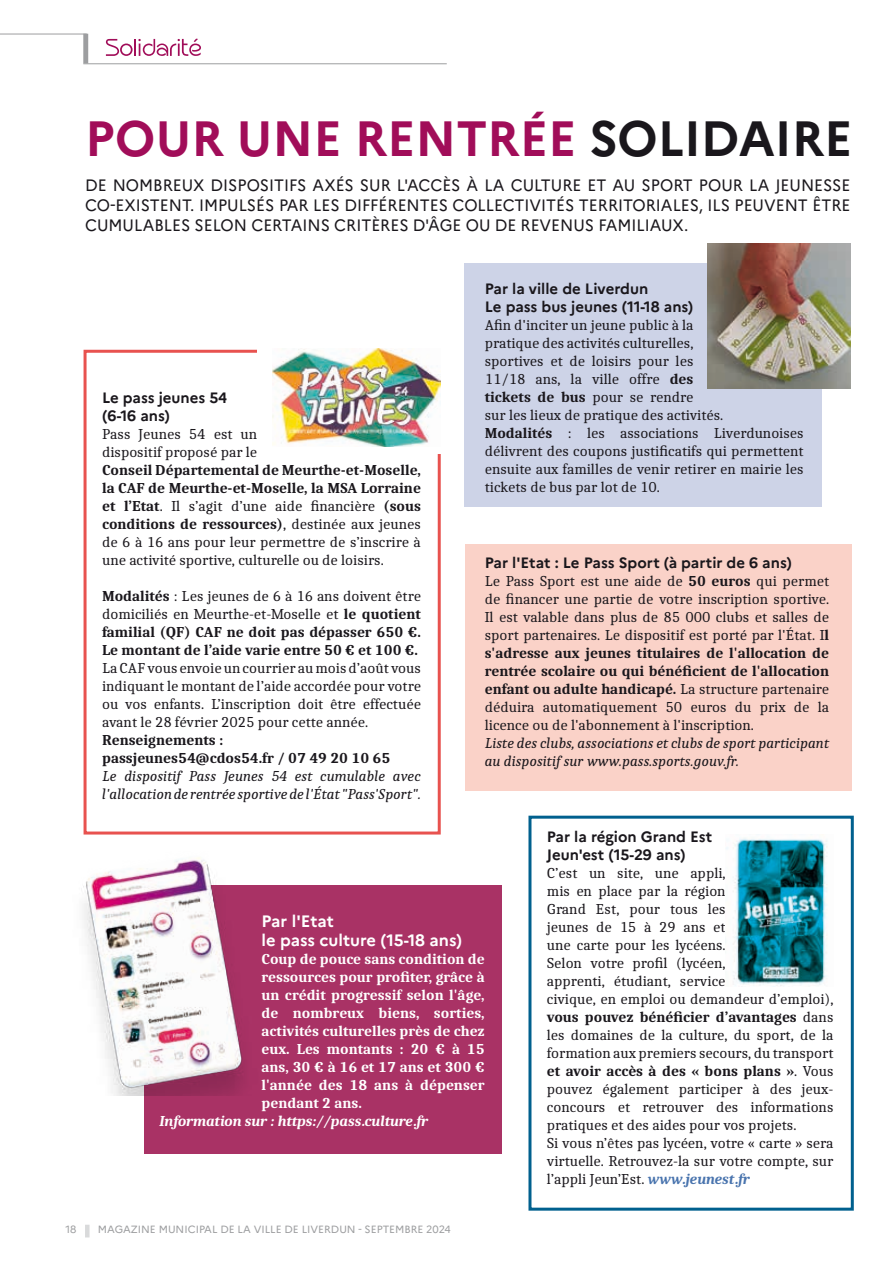
<style>
.page{position:relative;width:893px;height:1263px;background:#fff}
.page>*{position:absolute;margin:0;border:0;box-sizing:border-box;transform-origin:0 0}
.t1{font:700 49.5px "Marianne";color:#a10d59}
.t2{font:16.5px/19.8px "Marianne";color:#1a171c;text-align:justify;scale:.96 1}
.t3{font:700 16.5px/19.8px "Marianne";color:#fff}
.t4{font:15px/18px "Caladea";color:#1a171c}
.t5{font:700 15px/18px "Caladea";color:#fff;text-align:justify}
.t6{font:700 15px/18px "Caladea";color:#1a171c;text-align:justify}
.t7{font:italic 15px/18px "Caladea";color:#1a171c}
.t8{font:700 15px/18px "Marianne";letter-spacing:-.005em;color:#1a171c}
.t9{font:italic 700 15px "Caladea";color:#fff}
.t10{font:10.5px "Marianne";color:#9d9ea0}
.t11{font:10.5px "Marianne";color:#9d9ea0}
.s1{color:#1a171c}
.s2{font-weight:700}
.s3{font-weight:400}
.s4{font-weight:700;font-style:italic;color:#4974ae}
</style>
<div class="page">
<div style="left:85px;top:1225px;width:5px;height:12px;background:#d9dadb"></div>
<div style="left:528px;top:816px;width:326px;height:395px;border:3px solid #00608e"></div>
<div style="left:145px;top:884px;width:357px;height:269px;background:#a93265"></div>
<div style="left:465px;top:264px;width:357px;height:243px;background:#cdd3e7"></div>
<hr style="left:0;top:34px;width:87px;height:1px;background:#9d9ea0">
<hr style="left:83px;top:63px;width:364px;height:1px;background:#9d9ea0">
<div style="left:83px;top:34px;width:5px;height:29px;background:#9d9ea0"></div>
<svg style="left:106px;top:39px;width:95px;height:17px"></svg>
<img style="left:707px;top:244px;width:144px;height:144px">
<img style="left:726px;top:838px;width:101px;height:148px">
<img style="left:83px;top:857px;width:178px;height:239px">
<div style="left:84px;top:350px;width:357px;height:484px;border:3px solid #e8524f"></div>
<div style="left:465px;top:544px;width:386px;height:247px;background:#fad2c8"></div>
<div style="left:257px;top:336px;width:189px;height:118px;background:#fff"></div>
<img style="left:273px;top:348px;width:167px;height:98px">
<h1 class="t1" style="left:85px;top:108px;width:769px">pour une rentrée <span class="s1">solidaire</span></h1>
<p class="t2" style="left:85px;top:175px;width:799px">DE NOMBREUX DISPOSITIFS AXÉS SUR L'ACCÈS À LA CULTURE ET AU SPORT POUR LA JEUNESSE CO-EXISTENT. IMPULSÉS PAR LES DIFFÉRENTES COLLECTIVITÉS TERRITORIALES, ILS PEUVENT ÊTRE CUMULABLES SELON CERTAINS CRITÈRES D'ÂGE OU DE REVENUS FAMILIAUX.</p>
<p class="t8" style="left:102px;top:389px;width:127px">Le pass jeunes 54 (6-16 ans)</p>
<p class="t4" style="left:102px;top:425px;width:157px">Pass Jeunes 54 est un dispositif proposé par le</p>
<p class="t4" style="left:102px;top:461px;width:320px;text-align:justify"><span class="s2">Conseil Départemental de Meurthe-et-Moselle, la CAF de Meurthe-et-Moselle, la MSA Lorraine et l’Etat</span>. Il s’agit d’une aide financière <span class="s2">(sous conditions de ressources)</span>, destinée aux jeunes de 6 à 16 ans pour leur permettre de s’inscrire à une activité sportive, culturelle ou de loisirs.</p>
<p class="t6" style="left:102px;top:587px;width:320px">Modalités <span class="s3">: Les jeunes de 6 à 16 ans doivent être domiciliés en Meurthe-et-Moselle et</span> le quotient familial (QF) CAF ne doit pas dépasser 650 €.<br>Le montant de l’aide varie entre 50 € et 100 €.</p>
<p class="t4" style="left:102px;top:659px;width:320px;text-align:justify">La CAF vous envoie un courrier au mois d’août vous indiquant le montant de l’aide accordée pour votre ou vos enfants. L’inscription doit être effectuée avant le 28 février 2025 pour cette année.</p>
<p class="t6" style="left:102px;top:731px;width:290px">Renseignements : passjeunes54@cdos54.fr / 07 49 20 10 65</p>
<p class="t7" style="left:102px;top:767px;width:320px">Le dispositif Pass Jeunes 54 est cumulable avec l'allocation de rentrée sportive de l'État "Pass'Sport".</p>
<p class="t8" style="left:485px;top:280px;width:210px">Par la ville de Liverdun<br>Le pass bus jeunes (11-18 ans)</p>
<p class="t4" style="left:485px;top:316px;width:320px">Afin d'inciter un jeune public à la<br>pratique des activités culturelles,<br>sportives et de loisirs pour les<br>11/18 ans, la ville offre <span class="s2">des<br>tickets de bus</span> pour se rendre<br>sur les lieux de pratique des activités.<br><span class="s2">Modalités</span> : les associations Liverdunoises délivrent des coupons justificatifs qui permettent ensuite aux familles de venir retirer en mairie les tickets de bus par lot de 10.</p>
<p class="t8" style="left:485px;top:554px;width:309px">Par l'Etat : Le Pass Sport (à partir de 6 ans)</p>
<p class="t4" style="left:485px;top:572px;width:346px;text-align:justify">Le Pass Sport est une aide de <span class="s2">50 euros</span> qui permet de financer une partie de votre inscription sportive.<br>Il est valable dans plus de 85 000 clubs et salles de sport partenaires. Le dispositif est porté par l'État. I<span class="s2">l s'adresse aux jeunes titulaires de l'allocation de rentrée scolaire ou qui bénéficient de l'allocation enfant ou adulte handicapé.</span> La structure partenaire déduira automatiquement 50 euros du prix de la licence ou de l'abonnement à l'inscription.</p>
<p class="t7" style="left:485px;top:734px;width:346px">Liste des clubs, associations et clubs de sport participant au dispositif sur www.pass.sports.gouv.fr.</p>
<p class="t3" style="left:261px;top:911px;width:202px">Par l'Etat<br>le pass culture (15-18 ans)</p>
<p class="t5" style="left:261px;top:950px;width:225px">Coup de pouce sans condition de ressources pour profiter, grâce à un crédit progressif selon l'âge, de nombreux biens, sorties, activités culturelles près de chez eux. Les montants : 20 € à 15 ans, 30 € à 16 et 17 ans et 300 € l'année des 18 ans à dépenser pendant 2 ans.</p>
<p class="t9" style="left:159px;top:1112px;width:270px">Information sur : https://pass.culture.fr</p>
<p class="t11" style="left:65px;top:1222px;width:13px">18</p>
<p class="t10" style="left:98px;top:1222px;width:355px">MAGAZINE MUNICIPAL DE LA VILLE DE LIVERDUN - SEPTEMBRE 2024</p>
<p class="t8" style="left:547px;top:828px;width:167px">Par la région Grand Est<br>Jeun'est (15-29 ans)</p>
<p class="t4" style="left:547px;top:864px;width:288px">C’est un site, une appli,<br>mis en place par la région<br>Grand Est, pour tous les<br>jeunes de 15 à 29 ans et<br>une carte pour les lycéens.<br>Selon votre profil (lycéen,<br>apprenti, étudiant, service<br>civique, en emploi ou demandeur d’emploi), <span class="s2">vous pouvez bénéficier d’avantages</span> dans les domaines de la culture, du sport, de la formation aux premiers secours, du transport <span class="s2">et avoir accès à des « bons plans »</span>. Vous pouvez également participer à des jeux&shy;concours et retrouver des informations pratiques et des aides pour vos projets.<br>Si vous n’êtes pas lycéen, votre « carte » sera virtuelle. Retrouvez-la sur votre compte, sur l’appli Jeun’Est. <span class="s4">www.jeunest.fr</span></p>
</div>
